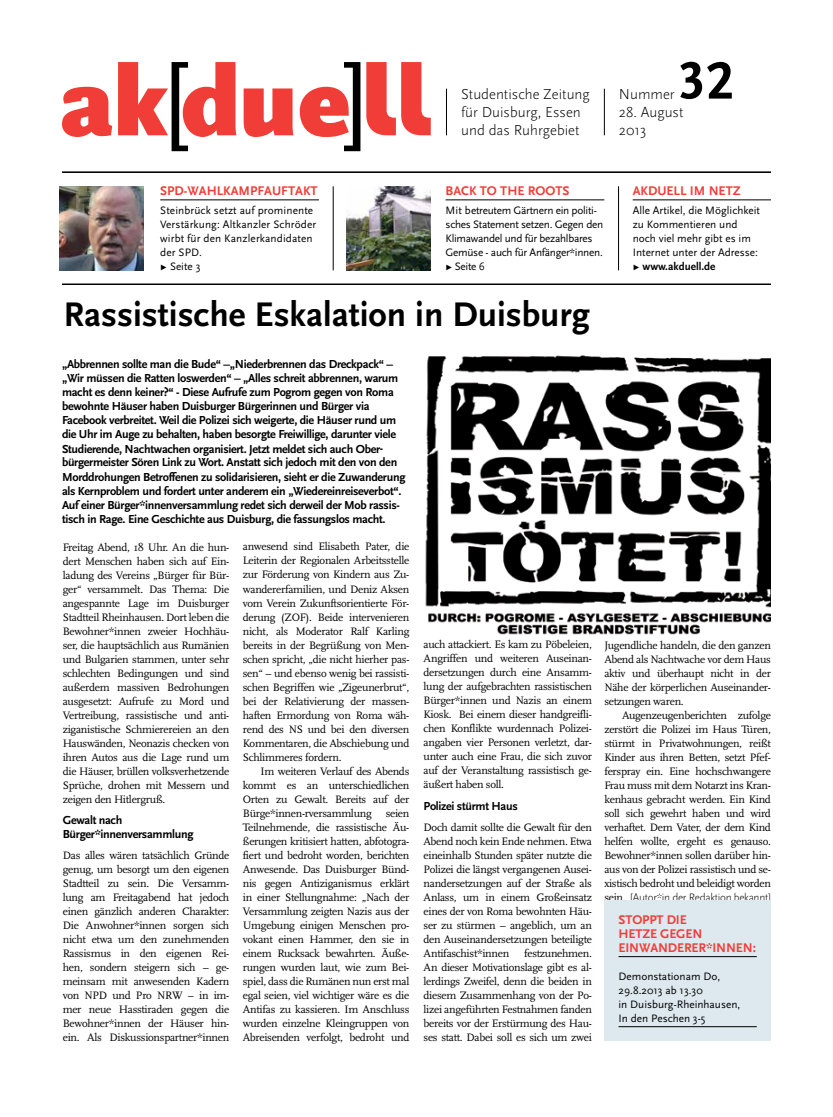
<style>
.page{position:relative;width:833px;height:1117px;background:#fff}
.page>*{position:absolute;margin:0;border:0;box-sizing:border-box;transform-origin:0 0}
.t1{font:700 55.25px "Scala Sans Caps";color:#000}
.t2{font:700 35.62px "Scala Sans";color:#000}
.t3{font:300 15px/18.4px "Scala Sans";color:#000}
.t4{font:700 13.12px/14px "Scala Sans Caps";color:#f13d37}
.t5{font:700 12.12px/14px "Scala Sans";letter-spacing:-.025em;color:#000}
.t6{font:11.25px/14px "Scala";letter-spacing:-.025em;color:#000;text-align:justify}
.t7{font:11.25px/14px "Scala Sans";color:#000}
.t8{font:11.25px/14px "Scala Sans";letter-spacing:-.025em;color:#000}
.t9{font:300 11.25px "Scala Sans";letter-spacing:-.025em;color:#000}
.s1{font-weight:700}
.s2{font-family:"Scala";font-weight:400}
</style>
<div class="page">
<hr style="left:632px;top:199px;width:139px;height:1px;background:#000">
<hr style="left:604px;top:89px;width:1px;height:46px;background:#000">
<hr style="left:446px;top:89px;width:1px;height:46px;background:#000">
<hr style="left:618px;top:186px;width:1px;height:84px;background:#000">
<hr style="left:333px;top:186px;width:1px;height:84px;background:#000">
<svg style="left:366px;top:62px;width:65px;height:73px"></svg>
<svg style="left:62px;top:62px;width:298px;height:89px"></svg>
<hr style="left:62px;top:172px;width:709px;height:1px;background:#000">
<hr style="left:160px;top:199px;width:159px;height:1px;background:#000">
<hr style="left:445px;top:199px;width:159px;height:1px;background:#000">
<img style="left:60px;top:186px;width:84px;height:84px">
<hr style="left:62px;top:284px;width:709px;height:1px;background:#000">
<img style="left:347px;top:186px;width:84px;height:84px">
<img style="left:425px;top:355px;width:346px;height:279px">
<div style="left:604px;top:900px;width:167px;height:140px;background:#dde9ef"></div>
<hr style="left:618px;top:956px;width:138px;height:1px;background:#000">
<hr style="left:618px;top:1026px;width:138px;height:1px;background:#000">
<h3 class="t3" style="left:461px;top:85px;width:130px">Studentische Zeitung für Duisburg, Essen und das Ruhrgebiet</h3>
<h1 class="t1" style="left:678px;top:50px;width:57px">32</h1>
<h3 class="t3" style="left:619px;top:103px;width:66px">28. August<br>2013</h3>
<h3 class="t3" style="left:619px;top:85px;width:57px">Nummer</h3>
<p class="t4" style="left:160px;top:184px;width:159px">SPD-WAHLKAMPFAUFTAKT</p>
<p class="t7" style="left:160px;top:204px;width:157px">Steinbrück setzt auf prominente<br>Verstärkung: Altkanzler Schröder wirbt für den Kanzlerkandidaten der SPD.<br>Ω Seite 3</p>
<p class="t4" style="left:445px;top:184px;width:125px">BACK TO THE ROOTS</p>
<p class="t8" style="left:445px;top:204px;width:159px">Mit betreutem Gärtnern ein politi&shy;sches Statement setzen. Gegen den<br>Klimawandel und für bezahlbares<br>Gemüse - auch für Anfänger*innen.<br>Ω Seite 6</p>
<h2 class="t2" style="left:63px;top:295px;width:528px">Rassistische Eskalation in Duisburg</h2>
<p class="t5" style="left:62px;top:358px;width:345px">„Abbrennen sollte man die Bude“ –„Niederbrennen das Dreckpack“ – „Wir müssen die Ratten loswerden“ – „Alles schreit abbrennen, warum macht es denn keiner?“ - Diese Aufrufe zum Pogrom gegen von Roma bewohnte Häuser haben Duisburger Bürgerinnen und Bürger via Facebook verbreitet. Weil die Polizei sich weigerte, die Häuser rund um die Uhr im Auge zu behalten, haben besorgte Freiwillige, darunter viele Studierende, Nachtwachen organisiert. Jetzt meldet sich auch Ober&shy;bürgermeister Sören Link zu Wort. Anstatt sich jedoch mit den von den Morddrohungen Betroffenen zu solidarisieren, sieht er die Zuwanderung als Kernproblem und fordert unter anderem ein „Wiedereinreiseverbot“.<br>Auf einer Bürger*innenversammlung redet sich derweil der Mob rassis&shy;tisch in Rage. Eine Geschichte aus Duisburg, die fassungslos macht.</p>
<p class="t4" style="left:632px;top:184px;width:109px">AKDUELL IM NETZ</p>
<p class="t7" style="left:632px;top:204px;width:129px">Alle Artikel, die Möglichkeit zu Kommentieren und noch viel mehr gibt es im<br>Internet unter der Adresse:<br>Ω <span class="s1">www.akduell.de</span></p>
<p class="t6" style="left:63px;top:540px;width:168px">Freitag Abend, 18 Uhr. An die hun&shy;dert Menschen haben sich auf Ein&shy;ladung des Vereins „Bürger für Bür&shy;ger“ versammelt. Das Thema: Die angespannte Lage im Duisburger Stadtteil Rheinhausen. Dort leben die Bewohner*innen zweier Hochhäu&shy;ser, die hauptsächlich aus Rumänien und Bulgarien stammen, unter sehr schlechten Bedingungen und sind außerdem massiven Bedrohungen ausgesetzt: Aufrufe zu Mord und Vertreibung, rassistische und anti&shy;ziganistische Schmierereien an den Hauswänden, Neonazis checken von ihren Autos aus die Lage rund um die Häuser, brüllen volksverhetzende Sprüche, drohen mit Messern und zeigen den Hitlergruß.</p>
<p class="t5" style="left:63px;top:813px;width:132px">Gewalt nach<br>Bürger*innenversammlung</p>
<p class="t6" style="left:63px;top:848px;width:168px">Das alles wären tatsächlich Gründe genug, um besorgt um den eigenen Stadtteil zu sein. Die Versamm&shy;lung am Freitagabend hat jedoch einen gänzlich anderen Charakter:<br>Die Anwohner*innen sorgen sich nicht etwa um den zunehmenden Rassismus in den eigenen Rei&shy;hen, sondern steigern sich – ge&shy;meinsam mit anwesenden Kadern von NPD und Pro NRW – in im&shy;mer neue Hasstiraden gegen die Bewohner*innen der Häuser hin&shy;ein. Als Diskussionspartner*innen</p>
<p class="t6" style="left:243px;top:540px;width:168px">anwesend sind Elisabeth Pater, die Leiterin der Regionalen Arbeitsstelle zur Förderung von Kindern aus Zu&shy;wandererfamilien, und Deniz Aksen vom Verein Zukunftsorientierte För&shy;derung (ZOF). Beide intervenieren nicht, als Moderator Ralf Karling bereits in der Begrüßung von Men&shy;schen spricht, „die nicht hierher pas&shy;sen“ – und ebenso wenig bei rassisti&shy;schen Begriffen wie „Zigeunerbrut“, bei der Relativierung der massen&shy;haften Ermordung von Roma wäh&shy;rend des NS und bei den diversen Kommentaren, die Abschiebung und Schlimmeres fordern.</p>
<p class="t6" style="left:243px;top:764px;width:168px;text-indent:18px">Im weiteren Verlauf des Abends kommt es an unterschiedlichen Orten zu Gewalt. Bereits auf der Bürge*innen-rversammlung seien Teilnehmende, die rassistische Äu&shy;ßerungen kritisiert hatten, abfotogra&shy;fiert und bedroht worden, berichten Anwesende. Das Duisburger Bünd&shy;nis gegen Antiziganismus erklärt in einer Stellungnahme: „Nach der Versammlung zeigten Nazis aus der Umgebung einigen Menschen pro&shy;vokant einen Hammer, den sie in einem Rucksack bewahrten. Äuße&shy;rungen wurden laut, wie zum Bei&shy;spiel, dass die Rumänen nun erst mal egal seien, viel wichtiger wäre es die Antifas zu kassieren. Im Anschluss wurden einzelne Kleingruppen von Abreisenden verfolgt, bedroht und</p>
<p class="t6" style="left:423px;top:637px;width:170px">auch attackiert. Es kam zu Pöbeleien, Angriffen und weiteren Auseinan&shy;dersetzungen durch eine Ansamm&shy;lung der aufgebrachten rassistischen Bürger*innen und Nazis an einem Kiosk. Bei einem dieser handgreifli&shy;chen Konflikte wurdennach Polizei&shy;angaben vier Personen verletzt, dar&shy;unter auch eine Frau, die sich zuvor auf der Veranstaltung rassistisch ge&shy;äußert haben soll.</p>
<p class="t5" style="left:423px;top:799px;width:96px">Polizei stürmt Haus</p>
<p class="t6" style="left:423px;top:820px;width:170px">Doch damit sollte die Gewalt für den Abend noch kein Ende nehmen. Etwa eineinhalb Stunden später nutzte die Polizei die längst vergangenen Ausei&shy;nandersetzungen auf der Straße als Anlass, um in einem Großeinsatz eines der von Roma bewohnten Häu&shy;ser zu stürmen – angeblich, um an den Auseinandersetzungen beteiligte Antifaschist*innen</p>
<p class="t6" style="left:423px;top:946px;width:170px;text-indent:100px">festzunehmen.<br>An dieser Motivationslage gibt es al&shy;lerdings Zweifel, denn die beiden in diesem Zusammenhang von der Po&shy;lizei angeführten Festnahmen fanden bereits vor der Erstürmung des Hau&shy;ses statt. Dabei soll es sich um zwei</p>
<p class="t6" style="left:604px;top:638px;width:168px">Jugendliche handeln, die den ganzen Abend als Nachtwache vor dem Haus aktiv und überhaupt nicht in der Nähe der körperlichen Auseinander&shy;setzungen waren.</p>
<p class="t6" style="left:604px;top:708px;width:168px;text-indent:18px">Augenzeugenberichten zufolge zerstört die Polizei im Haus Türen, stürmt in Privatwohnungen, reißt Kinder aus ihren Betten, setzt Pfef&shy;ferspray ein. Eine hochschwangere Frau muss mit dem Notarzt ins Kran&shy;kenhaus gebracht werden. Ein Kind soll sich gewehrt haben und wird verhaftet. Dem Vater, der dem Kind helfen wollte, ergeht es genauso.<br>Bewohner*innen sollen darüber hin&shy;aus von der Polizei rassistisch und se&shy;xistisch bedroht und beleidigt worden</p>
<p class="t9" style="left:604px;top:890px;width:168px"><span class="s2">sein.</span> [Autor*in der Redaktion bekannt]</p>
<p class="t4" style="left:618px;top:912px;width:139px">STOPPT DIE<br>HETZE GEGEN<br>EINWANDERER*INNEN:</p>
<p class="t7" style="left:618px;top:969px;width:123px">Demonstationam Do,<br>29.8.2013 ab 13.30<br>in Duisburg-Rheinhausen,<br>In den Peschen 3-5</p>
</div>
